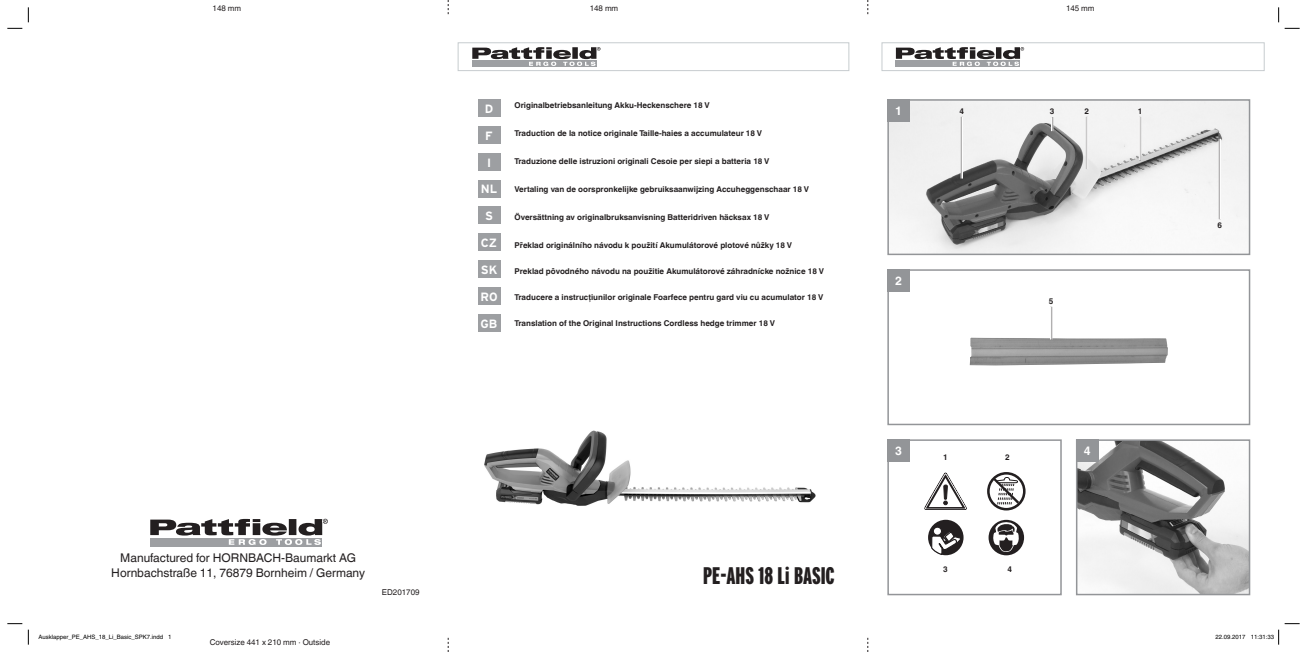
<style>
.page{position:relative;width:1307px;height:652px;background:#fff}
.page>*{position:absolute;margin:0;border:0;box-sizing:border-box;transform-origin:0 0}
.Ueberschrift_Titel{font:900 extra-condensed 24px "Interstate";color:#231f20}
.Text{font:12px "Helvetica World";color:#231f20}
.t1{font:700 12px "Interstate";color:#fff}
.Bildnummer{font:700 12px "Helvetica World";color:#fff}
.Ueberschrift_Titel-2{font:700 8px "Helvetica World";color:#231f20}
.Text-2{font:8px "Helvetica World";color:#231f20}
.Auslobung{font:700 8px "Helvetica World";color:#231f20}
.t2{font:6px "Helvetica";color:#000}
</style>
<div class="page">
<img style="left:1079px;top:442px;width:168px;height:150px">
<div style="left:1076px;top:439px;width:174px;height:156px;border:2px solid #939598"></div>
<div style="left:1076px;top:439px;width:22px;height:23px;background:#939598"></div>
<div style="left:987px;top:472px;width:38px;height:38px;border:3px solid #231f20;border-radius:50%"></div>
<svg style="left:993px;top:476px;width:26px;height:29px"></svg>
<svg style="left:988px;top:520px;width:36px;height:35px"></svg>
<svg style="left:924px;top:473px;width:43px;height:37px"></svg>
<div style="left:928px;top:520px;width:35px;height:35px;background:#231f20;border-radius:50%"></div>
<div style="left:933px;top:527px;width:8px;height:8px;background:#fff;border-radius:50%"></div>
<div style="left:933px;top:527px;width:9px;height:9px;border:1px solid #231f20;border-radius:50%"></div>
<svg style="left:930px;top:530px;width:33px;height:26px"></svg>
<div style="left:887px;top:439px;width:175px;height:156px;border:2px solid #939598"></div>
<div style="left:887px;top:439px;width:23px;height:23px;background:#939598"></div>
<img style="left:890px;top:102px;width:357px;height:150px">
<div style="left:887px;top:99px;width:363px;height:156px;border:2px solid #939598"></div>
<div style="left:887px;top:99px;width:23px;height:23px;background:#939598"></div>
<hr style="left:962px;top:117px;width:1px;height:62px;background:#fff">
<hr style="left:961px;top:117px;width:1px;height:62px;background:#fff">
<svg style="left:1051px;top:117px;width:2px;height:14px"></svg>
<img style="left:970px;top:338px;width:198px;height:27px">
<div style="left:887px;top:269px;width:363px;height:156px;border:2px solid #939598"></div>
<div style="left:887px;top:269px;width:23px;height:23px;background:#939598"></div>
<hr style="left:1087px;top:117px;width:1px;height:52px;background:#fff">
<hr style="left:1086px;top:117px;width:1px;height:52px;background:#fff">
<hr style="left:1140px;top:117px;width:1px;height:43px;background:#fff">
<hr style="left:1139px;top:117px;width:1px;height:43px;background:#fff">
<hr style="left:1220px;top:139px;width:1px;height:80px;background:#fff">
<hr style="left:1219px;top:139px;width:1px;height:80px;background:#fff">
<hr style="left:1051px;top:307px;width:1px;height:33px;background:#fff">
<hr style="left:1050px;top:307px;width:1px;height:33px;background:#fff">
<img style="left:484px;top:430px;width:332px;height:76px">
<div style="left:472px;top:61px;width:124px;height:6px;background:#9d9fa2"></div>
<svg style="left:472px;top:47px;width:128px;height:19px"></svg>
<div style="left:458px;top:43px;width:391px;height:28px;border:1px solid #c7cccf"></div>
<div style="left:478px;top:99px;width:22px;height:17px;background:#9d9fa2"></div>
<div style="left:478px;top:153px;width:22px;height:17px;background:#9d9fa2"></div>
<div style="left:478px;top:126px;width:22px;height:17px;background:#9d9fa2"></div>
<div style="left:478px;top:180px;width:22px;height:17px;background:#9d9fa2"></div>
<div style="left:478px;top:234px;width:22px;height:17px;background:#9d9fa2"></div>
<div style="left:478px;top:207px;width:22px;height:17px;background:#9d9fa2"></div>
<div style="left:478px;top:261px;width:22px;height:17px;background:#9d9fa2"></div>
<div style="left:478px;top:315px;width:22px;height:17px;background:#9d9fa2"></div>
<div style="left:478px;top:288px;width:22px;height:17px;background:#9d9fa2"></div>
<div style="left:896px;top:61px;width:124px;height:6px;background:#9d9fa2"></div>
<svg style="left:896px;top:47px;width:128px;height:19px"></svg>
<div style="left:882px;top:43px;width:382px;height:28px;border:1px solid #c7cccf"></div>
<div style="left:150px;top:538px;width:172px;height:8px;background:#9d9fa2"></div>
<svg style="left:150px;top:519px;width:178px;height:26px"></svg>
<svg style="left:7px;top:28px;width:15px;height:1px"></svg>
<svg style="left:1284px;top:28px;width:15px;height:1px"></svg>
<svg style="left:7px;top:623px;width:15px;height:1px"></svg>
<svg style="left:1284px;top:623px;width:15px;height:1px"></svg>
<svg style="left:28px;top:7px;width:1px;height:15px"></svg>
<svg style="left:28px;top:630px;width:1px;height:15px"></svg>
<svg style="left:1278px;top:7px;width:1px;height:15px"></svg>
<svg style="left:1278px;top:630px;width:1px;height:15px"></svg>
<p class="Text-2" style="left:213px;top:4px;width:30px">148 mm</p>
<p class="Text-2" style="left:590px;top:4px;width:30px">148 mm</p>
<p class="Text-2" style="left:1066px;top:4px;width:30px">145 mm</p>
<p class="Text" style="left:120px;top:551px;width:237px">Manufactured for HORNBACH-Baumarkt AG</p>
<p class="Text" style="left:111px;top:565px;width:255px">Hornbachstraße 11, 76879 Bornheim / Germany</p>
<p class="Text-2" style="left:382px;top:588px;width:39px">ED201709</p>
<p class="t1" style="left:485px;top:102px;width:10px">D</p>
<p class="t1" style="left:485px;top:129px;width:9px">F</p>
<p class="t1" style="left:487px;top:156px;width:6px">I</p>
<p class="t1" style="left:481px;top:183px;width:18px">NL</p>
<p class="t1" style="left:485px;top:209px;width:9px">S</p>
<p class="t1" style="left:481px;top:236px;width:18px">CZ</p>
<p class="t1" style="left:481px;top:263px;width:18px">SK</p>
<p class="t1" style="left:480px;top:290px;width:19px">RO</p>
<p class="t1" style="left:481px;top:317px;width:18px">GB</p>
<p class="Ueberschrift_Titel-2" style="left:514px;top:100px;width:197px">Originalbetriebsanleitung Akku-Heckenschere 18 V</p>
<p class="Ueberschrift_Titel-2" style="left:514px;top:128px;width:249px">Traduction de la notice originale Taille-haies a accumulateur 18 V</p>
<p class="Ueberschrift_Titel-2" style="left:514px;top:156px;width:256px">Traduzione delle istruzioni originali Cesoie per siepi a batteria 18 V</p>
<p class="Ueberschrift_Titel-2" style="left:514px;top:184px;width:296px">Vertaling van de oorspronkelijke gebruiksaanwijzing Accuheggenschaar 18 V</p>
<p class="Ueberschrift_Titel-2" style="left:514px;top:212px;width:256px">Översättning av originalbruksanvisning Batteridriven häcksax 18 V</p>
<p class="Ueberschrift_Titel-2" style="left:514px;top:240px;width:279px">Překlad originálního návodu k použití Akumulátorové plotové nůžky 18 V</p>
<p class="Ueberschrift_Titel-2" style="left:514px;top:266px;width:311px">Preklad pôvodného návodu na použitie Akumulátorové záhradnícke nožnice 18 V</p>
<p class="Ueberschrift_Titel-2" style="left:514px;top:292px;width:310px">Traducere a instrucțiunilor originale Foarfece pentru gard viu cu acumulator 18 V</p>
<p class="Ueberschrift_Titel-2" style="left:514px;top:318px;width:262px">Translation of the Original Instructions Cordless hedge trimmer 18 V</p>
<p class="Ueberschrift_Titel" style="left:703px;top:562px;width:133px">PE-AHS 18 Li BASIC</p>
<p class="Bildnummer" style="left:895px;top:104px;width:8px">1</p>
<p class="Auslobung" style="left:959px;top:107px;width:6px">4</p>
<p class="Auslobung" style="left:1050px;top:107px;width:6px">3</p>
<p class="Auslobung" style="left:1084px;top:107px;width:6px">2</p>
<p class="Auslobung" style="left:1138px;top:107px;width:6px">1</p>
<p class="Bildnummer" style="left:895px;top:274px;width:8px">2</p>
<p class="Auslobung" style="left:1049px;top:297px;width:6px">5</p>
<p class="Bildnummer" style="left:895px;top:444px;width:8px">3</p>
<p class="Bildnummer" style="left:1084px;top:444px;width:8px">4</p>
<p class="Auslobung" style="left:943px;top:453px;width:6px">1</p>
<p class="Auslobung" style="left:1005px;top:452px;width:6px">2</p>
<p class="Auslobung" style="left:943px;top:564px;width:6px">3</p>
<p class="Auslobung" style="left:1007px;top:564px;width:6px">4</p>
<p class="Auslobung" style="left:1217px;top:220px;width:6px">6</p>
<p class="t2" style="left:38px;top:633px;width:135px">Ausklapper_PE_AHS_18_Li_Basic_SPK7.indd 1</p>
<p class="t2" style="left:1215px;top:633px;width:60px">22.09.2017 11:31:33</p>
<p class="Text-2" style="left:210px;top:638px;width:122px">Coversize 441 x 210 mm · Outside</p>
</div>
